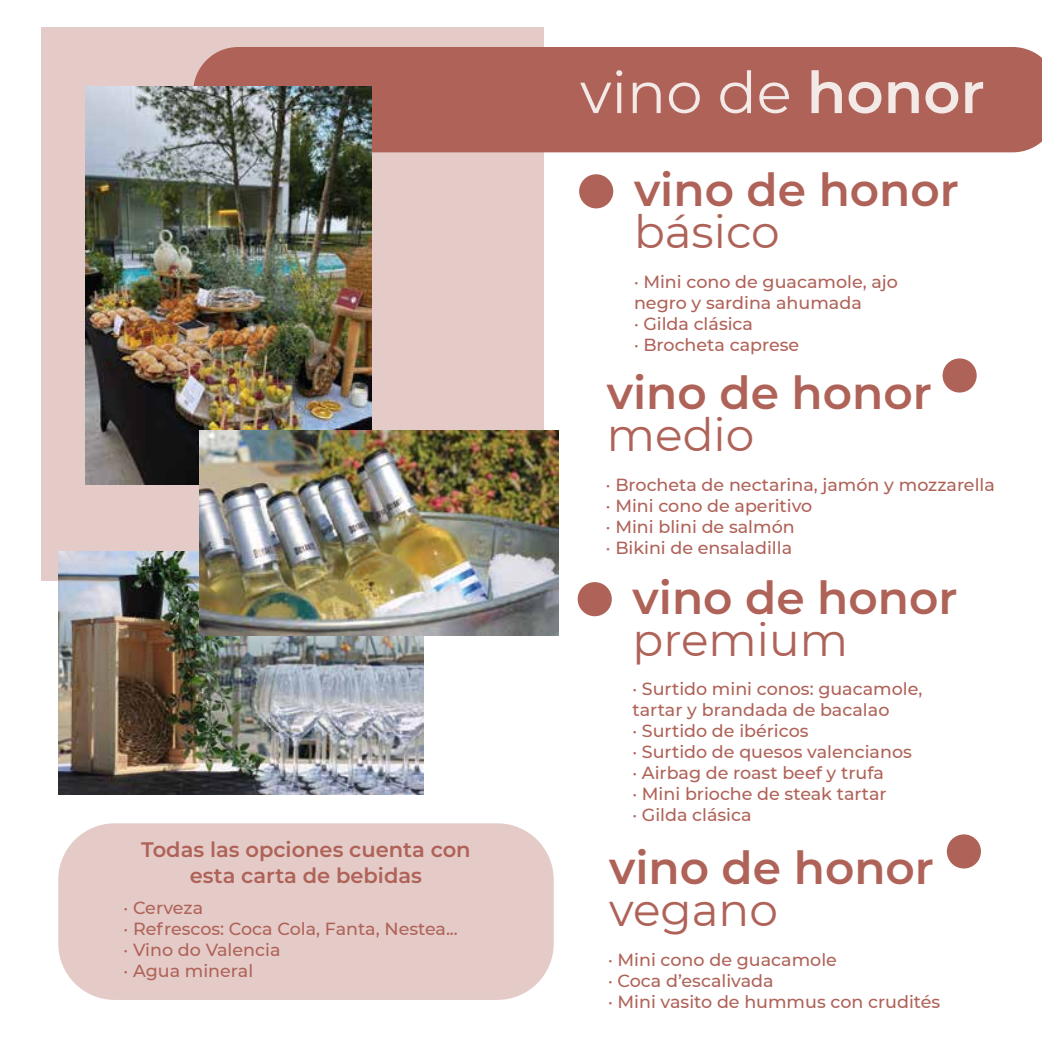
<style>
.page{position:relative;width:1042px;height:1042px;background:#fff}
.page>*{position:absolute;margin:0;border:0;box-sizing:border-box;transform-origin:0 0}
.t1{font:57.75px "Montserrat";color:#f3e9e7}
.t2{font:600 45.5px "Montserrat";color:#af6258}
.t3{font:45.5px "Montserrat";color:#af6258}
.t4{font:600 21px/25.2px "Montserrat";color:#af6258;text-align:center}
.t5{font:500 17.5px/21px "Montserrat";color:#af6258}
.s1{font-weight:600}
</style>
<div class="page">
<div style="left:41px;top:28px;width:503px;height:553px;background:#e4cbc7"></div>
<div style="left:193px;top:47px;width:849px;height:105px;background:#af6258"></div>
<img style="left:58px;top:551px;width:365px;height:244px">
<div style="left:579px;top:174px;width:34px;height:34px;background:#af6258;border-radius:50%"></div>
<div style="left:942px;top:358px;width:34px;height:34px;background:#af6258;border-radius:50%"></div>
<div style="left:578px;top:582px;width:34px;height:34px;background:#af6258;border-radius:50%"></div>
<div style="left:947px;top:834px;width:34px;height:34px;background:#af6258;border-radius:50%"></div>
<img style="left:85px;top:86px;width:286px;height:398px">
<img style="left:200px;top:431px;width:358px;height:205px">
<div style="left:58px;top:823px;width:496px;height:177px;background:#e4cbc7;border-radius:56px"></div>
<p class="t4" style="left:141px;top:837px;width:331px">Todas las opciones cuenta con esta carta de bebidas</p>
<p class="t5" style="left:124px;top:896px;width:336px">· Cerveza<br>· Refrescos: Coca Cola, Fanta, Nestea... · Vino do Valencia<br>· Agua mineral</p>
<h1 class="t1" style="left:580px;top:53px;width:406px">vino de <span class="s1">honor</span></h1>
<h2 class="t2" style="left:634px;top:160px;width:326px">vino de honor</h2>
<h2 class="t3" style="left:634px;top:201px;width:147px">básico</h2>
<p class="t5" style="left:634px;top:270px;width:265px">· Mini cono de guacamole, ajo negro y sardina ahumada<br>· Gilda clásica<br>· Brocheta caprese</p>
<h2 class="t2" style="left:607px;top:363px;width:326px">vino de honor</h2>
<h2 class="t3" style="left:607px;top:404px;width:149px">medio</h2>
<p class="t5" style="left:606px;top:473px;width:390px">· Brocheta de nectarina, jamón y mozzarella · Mini cono de aperitivo<br>· Mini blini de salmón<br>· Bikini de ensaladilla</p>
<h2 class="t2" style="left:632px;top:567px;width:326px">vino de honor</h2>
<h2 class="t3" style="left:632px;top:608px;width:217px">premium</h2>
<p class="t5" style="left:632px;top:678px;width:291px">· Surtido mini conos: guacamole, tartar y brandada de bacalao<br>· Surtido de ibéricos<br>· Surtido de quesos valencianos<br>· Airbag de roast beef y trufa<br>· Mini brioche de steak tartar<br>· Gilda clásica</p>
<h2 class="t2" style="left:609px;top:837px;width:326px">vino de honor</h2>
<h2 class="t3" style="left:609px;top:878px;width:170px">vegano</h2>
<p class="t5" style="left:608px;top:948px;width:334px">· Mini cono de guacamole<br>· Coca d’escalivada<br>· Mini vasito de hummus con crudités</p>
</div>
